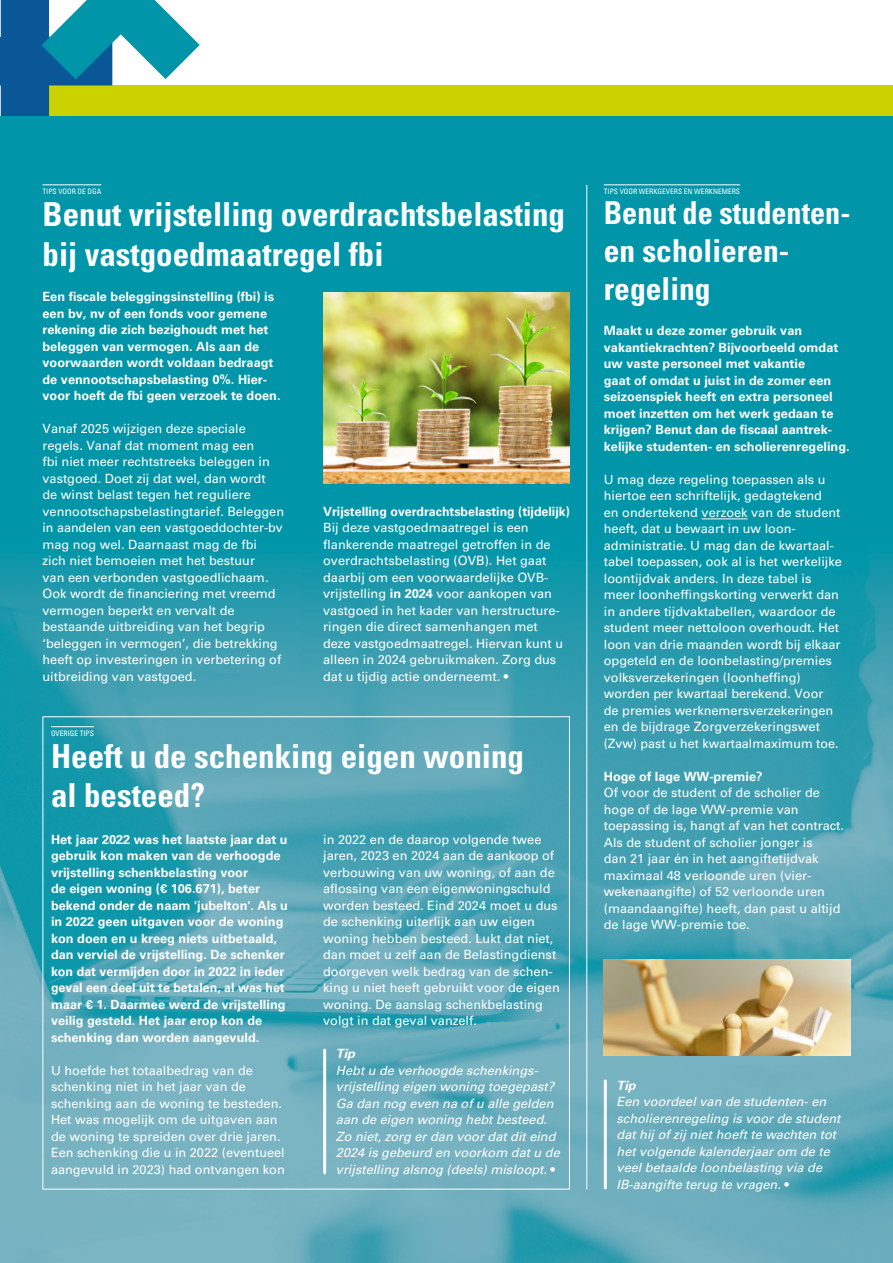
<style>
.page{position:relative;width:893px;height:1263px;background:#fff}
.page>*{position:absolute;margin:0;border:0;box-sizing:border-box;transform-origin:0 0}
.t1{font:700 condensed 33px/39.6px "Univers LT Std";color:#fff}
.t2{font:700 condensed 31.5px/37.8px "Univers LT Std";color:#fff;scale:.96 1}
.t3{font:12.75px/16.5px "Univers LT Std";color:#fff}
.t4{font:700 12.75px/16.5px "Univers LT Std";color:#fff}
.t5{font:italic 12.75px/16.5px "Univers LT Std";color:#fff}
.t6{font:italic 700 12.75px "Univers LT Std";color:#fff}
.t7{font:condensed 7.5px "Univers LT Std";color:#fff}
.s1{font-weight:700}
.s2{font-style:normal}
</style>
<div class="page">
<div style="left:35px;top:85px;width:858px;height:32px;background:#cad200"></div>
<div style="left:0;top:117px;width:893px;height:1146px;background:#0095a8"></div>
<img style="left:0;top:537px;width:893px;height:726px">
<svg style="left:0;top:0;width:200px;height:117px"></svg>
<hr style="left:702px;top:518px;width:46px;height:1px;background:#fff">
<hr style="left:604px;top:184px;width:136px;height:1px;background:#fff">
<hr style="left:51px;top:726px;width:43px;height:1px;background:#fff">
<hr style="left:586px;top:185px;width:1px;height:1004px;background:#fff">
<hr style="left:323px;top:1050px;width:3px;height:123px;background:#fff">
<hr style="left:604px;top:1081px;width:3px;height:107px;background:#fff">
<img style="left:604px;top:959px;width:246px;height:96px">
<hr style="left:43px;top:184px;width:58px;height:1px;background:#fff">
<img style="left:323px;top:292px;width:247px;height:192px">
<p class="t7" style="left:43px;top:186px;width:60px">TIPS VOOR DE DGA</p>
<h1 class="t1" style="left:43px;top:194px;width:524px">Benut vrijstelling overdrachtsbelasting bij vastgoedmaatregel fbi</h1>
<p class="t4" style="left:43px;top:289px;width:240px">Een fiscale beleggingsinstelling (fbi) is een bv, nv of een fonds voor gemene rekening die zich bezighoudt met het beleggen van vermogen. Als aan de voorwaarden wordt voldaan bedraagt de vennootschapsbelasting 0%. Hier&shy;voor hoeft de fbi geen verzoek te doen.</p>
<p class="t3" style="left:43px;top:421px;width:243px">Vanaf 2025 wijzigen deze speciale regels. Vanaf dat moment mag een<br>fbi niet meer rechtstreeks beleggen in vastgoed. Doet zij dat wel, dan wordt<br>de winst belast tegen het reguliere vennootschapsbelastingtarief. Beleggen in aandelen van een vastgoeddochter-bv mag nog wel. Daarnaast mag de fbi<br>zich niet bemoeien met het bestuur<br>van een verbonden vastgoedlichaam.<br>Ook wordt de financiering met vreemd vermogen beperkt en vervalt de bestaande uitbreiding van het begrip ‘beleggen in vermogen’, die betrekking heeft op investeringen in verbetering of uitbreiding van vastgoed.</p>
<p class="t4" style="left:323px;top:503px;width:248px">Vrijstelling overdrachtsbelasting (tijdelijk)</p>
<p class="t3" style="left:323px;top:520px;width:241px">Bij deze vastgoedmaatregel is een flankerende maatregel getroffen in de overdrachtsbelasting (OVB). Het gaat daarbij om een voorwaardelijke OVB&shy;vrijstelling <span class="s1">in 2024</span> voor aankopen van vastgoed in het kader van herstructure&shy;ringen die direct samenhangen met deze vastgoedmaatregel. Hiervan kunt u alleen in 2024 gebruikmaken. Zorg dus dat u tijdig actie onderneemt. •</p>
<p class="t7" style="left:51px;top:728px;width:44px">OVERIGE TIPS</p>
<h1 class="t1" style="left:51px;top:736px;width:474px">Heeft u de schenking eigen woning al besteed?</h1>
<p class="t4" style="left:51px;top:831px;width:239px">Het jaar 2022 was het laatste jaar dat u gebruik kon maken van de verhoogde vrijstelling schenkbelasting voor<br>de eigen woning (€ 106.671), beter bekend onder de naam 'jubelton'. Als u in 2022 geen uitgaven voor de woning kon doen en u kreeg niets uitbetaald, dan verviel de vrijstelling. De schenker kon dat vermijden door in 2022 in ieder geval een deel uit te betalen, al was het maar € 1. Daarmee werd de vrijstelling veilig gesteld. Het jaar erop kon de schenking dan worden aangevuld.</p>
<p class="t3" style="left:51px;top:1062px;width:235px">U hoefde het totaalbedrag van de schenking niet in het jaar van de schenking aan de woning te besteden.<br>Het was mogelijk om de uitgaven aan de woning te spreiden over drie jaren.<br>Een schenking die u in 2022 (eventueel aangevuld in 2023) had ontvangen kon</p>
<p class="t3" style="left:323px;top:831px;width:238px">in 2022 en de daarop volgende twee jaren, 2023 en 2024 aan de aankoop of verbouwing van uw woning, of aan de aflossing van een eigenwoningschuld worden besteed. Eind 2024 moet u dus de schenking uiterlijk aan uw eigen woning hebben besteed. Lukt dat niet, dan moet u zelf aan de Belastingdienst doorgeven welk bedrag van de schen&shy;king u niet heeft gebruikt voor de eigen woning. De aanslag schenkbelasting volgt in dat geval vanzelf.</p>
<p class="t6" style="left:336px;top:1046px;width:21px">Tip</p>
<p class="t5" style="left:336px;top:1062px;width:225px">Hebt u de verhoogde schenkings&shy;vrijstelling eigen woning toegepast?<br>Ga dan nog even na of u alle gelden aan de eigen woning hebt besteed.<br>Zo niet, zorg er dan voor dat dit eind 2024 is gebeurd en voorkom dat u de vrijstelling alsnog (deels) misloopt. <span class="s2">•</span></p>
<p class="t7" style="left:604px;top:186px;width:138px">TIPS VOOR WERKGEVERS EN WERKNEMERS</p>
<h2 class="t2" style="left:604px;top:194px;width:258px">Benut de studenten&shy;en scholieren&shy;regeling</h2>
<p class="t4" style="left:604px;top:322px;width:247px">Maakt u deze zomer gebruik van vakantiekrachten? Bijvoorbeeld omdat uw vaste personeel met vakantie<br>gaat of omdat u juist in de zomer een seizoenspiek heeft en extra personeel moet inzetten om het werk gedaan te krijgen? Benut dan de fiscaal aantrek&shy;kelijke studenten- en scholierenregeling.</p>
<p class="t3" style="left:604px;top:471px;width:240px">U mag deze regeling toepassen als u hiertoe een schriftelijk, gedagtekend<br>en ondertekend verzoek van de student heeft, dat u bewaart in uw loon&shy;administratie. U mag dan de kwartaal&shy;tabel toepassen, ook al is het werkelijke loontijdvak anders. In deze tabel is meer loonheffingskorting verwerkt dan in andere tijdvaktabellen, waardoor de student meer nettoloon overhoudt. Het loon van drie maanden wordt bij elkaar opgeteld en de loonbelasting/premies volksverzekeringen (loonheffing) worden per kwartaal berekend. Voor<br>de premies werknemersverzekeringen en de bijdrage Zorgverzekeringswet (Zvw) past u het kwartaalmaximum toe.</p>
<p class="t4" style="left:604px;top:768px;width:160px">Hoge of lage WW-premie?</p>
<p class="t3" style="left:604px;top:784px;width:242px">Of voor de student of de scholier de hoge of de lage WW-premie van toepassing is, hangt af van het contract.<br>Als de student of scholier jonger is<br>dan 21 jaar én in het aangiftetijdvak maximaal 48 verloonde uren (vier&shy;wekenaangifte) of 52 verloonde uren (maandaangifte) heeft, dan past u altijd de lage WW-premie toe.</p>
<p class="t6" style="left:617px;top:1078px;width:21px">Tip</p>
<p class="t5" style="left:617px;top:1093px;width:225px">Een voordeel van de studenten- en scholierenregeling is voor de student dat hij of zij niet hoeft te wachten tot het volgende kalenderjaar om de te veel betaalde loonbelasting via de IB-aangifte terug te vragen. <span class="s2">•</span></p>
</div>
